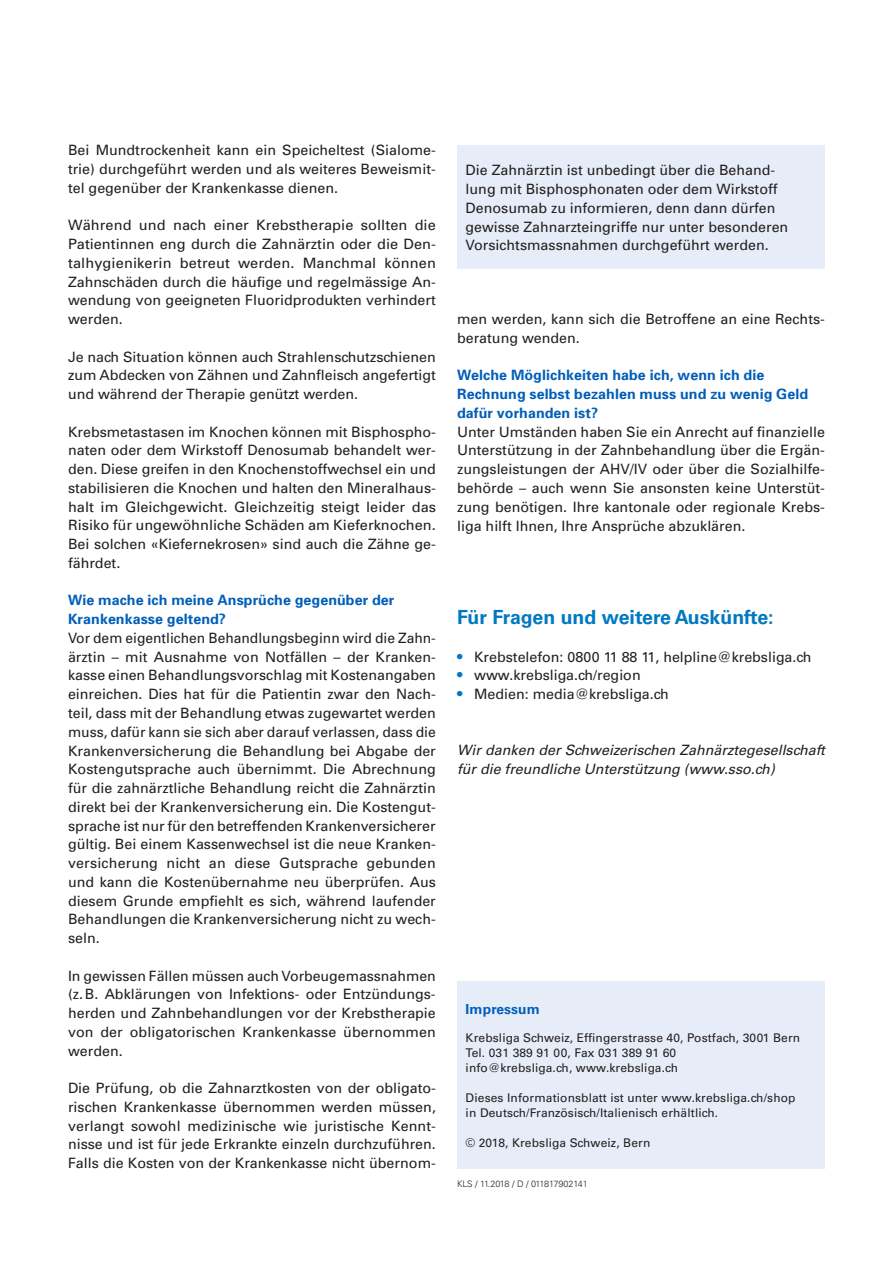
<style>
.page{position:relative;width:893px;height:1263px;background:#fff}
.page>*{position:absolute;margin:0;border:0;box-sizing:border-box;transform-origin:0 0}
.t1{font:700 19.5px "Univers LT Std";color:#0079c2}
.t2{font:14.25px/18.8px "Univers";color:#231f20;text-align:justify}
.t3{font:14.25px/18.8px "Univers LT Std";color:#231f20;text-align:justify}
.t4{font:700 14.25px/18.8px "Univers";letter-spacing:.005em;color:#005fb9}
.t5{font:italic 14.25px/18.8px "Univers LT Std";color:#231f20}
.t6{font:700 13.8px "Univers LT Std";letter-spacing:.01em;color:#005fb9}
.t7{font:12px/15px "Univers LT Std";letter-spacing:.01em;color:#231f20}
.t8{font:300 9px "Univers LT Std";letter-spacing:-.035em;color:#231f20}
.s1{font-size:15px;color:#0079c2}
</style>
<div class="page">
<div style="left:457px;top:981px;width:368px;height:187px;background:#e7edf8"></div>
<div style="left:457px;top:146px;width:368px;height:123px;background:#e7edf8"></div>
<p class="t2" style="left:68px;top:141px;width:369px">Bei Mundtrockenheit kann ein Speicheltest (Sialome&shy;trie) durchgeführt werden und als weiteres Beweismit&shy;tel gegenüber der Krankenkasse dienen.</p>
<p class="t2" style="left:68px;top:216px;width:369px">Während und nach einer Krebstherapie sollten die Patientinnen eng durch die Zahnärztin oder die Den&shy;talhygienikerin betreut werden. Manchmal können Zahnschäden durch die häufige und regelmässige An&shy;wendung von geeigneten Fluoridprodukten verhindert werden.</p>
<p class="t3" style="left:68px;top:347px;width:369px">Je nach Situation können auch Strahlenschutzschienen zum Abdecken von Zähnen und Zahnfleisch angefertigt und während der Therapie genützt werden.</p>
<p class="t2" style="left:68px;top:422px;width:370px">Krebsmetastasen im Knochen können mit Bisphospho&shy;naten oder dem Wirkstoff Denosumab behandelt wer&shy;den. Diese greifen in den Knochenstoffwechsel ein und stabilisieren die Knochen und halten den Mineralhaus&shy;halt im Gleichgewicht. Gleichzeitig steigt leider das Risiko für ungewöhnliche Schäden am Kieferknochen.<br>Bei solchen «Kiefernekrosen» sind auch die Zähne ge&shy;fährdet.</p>
<p class="t4" style="left:68px;top:590px;width:328px">Wie mache ich meine Ansprüche gegenüber der<br>Krankenkasse geltend?</p>
<p class="t2" style="left:68px;top:628px;width:369px">Vor dem eigentlichen Behandlungsbeginn wird die Zahn&shy;ärztin – mit Ausnahme von Notfällen – der Kranken&shy;kasse einen Behandlungsvorschlag mit Kostenangaben einreichen. Dies hat für die Patientin zwar den Nach&shy;teil, dass mit der Behandlung etwas zugewartet werden muss, dafür kann sie sich aber darauf verlassen, dass die Krankenversicherung die Behandlung bei Abgabe der Kostengutsprache auch übernimmt. Die Abrechnung für die zahnärztliche Behandlung reicht die Zahnärztin direkt bei der Krankenversicherung ein. Die Kostengut&shy;sprache ist nur für den betreffenden Krankenversicherer gültig. Bei einem Kassenwechsel ist die neue Kranken&shy;versicherung nicht an diese Gutsprache gebunden und kann die Kostenübernahme neu überprüfen. Aus diesem Grunde empfiehlt es sich, während laufender Behandlungen die Krankenversicherung nicht zu wech&shy;seln.</p>
<p class="t2" style="left:68px;top:966px;width:369px">In gewissen Fällen müssen auch Vorbeugemassnahmen (z.B. Abklärungen von Infektions- oder Entzündungs&shy;herden und Zahnbehandlungen vor der Krebstherapie von der obligatorischen Krankenkasse übernommen werden.</p>
<p class="t2" style="left:68px;top:1078px;width:369px">Die Prüfung, ob die Zahnarztkosten von der obligato&shy;rischen Krankenkasse übernommen werden müssen, verlangt sowohl medizinische wie juristische Kennt&shy;nisse und ist für jede Erkrankte einzeln durchzuführen.<br>Falls die Kosten von der Krankenkasse nicht übernom-</p>
<p class="t2" style="left:466px;top:161px;width:324px;text-align:left">Die Zahnärztin ist unbedingt über die Behand&shy;lung mit Bisphosphonaten oder dem Wirkstoff Denosumab zu informieren, denn dann dürfen gewisse Zahnarzteingriffe nur unter besonderen Vorsichtsmassnahmen durchgeführt werden.</p>
<p class="t2" style="left:457px;top:309px;width:369px">men werden, kann sich die Betroffene an eine Rechts&shy;beratung wenden.</p>
<p class="t4" style="left:457px;top:365px;width:353px">Welche Möglichkeiten habe ich, wenn ich die<br>Rechnung selbst bezahlen muss und zu wenig Geld dafür vorhanden ist?</p>
<p class="t2" style="left:457px;top:422px;width:369px">Unter Umständen haben Sie ein Anrecht auf finanzielle Unterstützung in der Zahnbehandlung über die Ergän&shy;zungsleistungen der AHV/IV oder über die Sozialhilfe&shy;behörde – auch wenn Sie ansonsten keine Unterstüt&shy;zung benötigen. Ihre kantonale oder regionale Krebs&shy;liga hilft Ihnen, Ihre Ansprüche abzuklären.</p>
<h1 class="t1" style="left:457px;top:606px;width:318px">Für Fragen und weitere Auskünfte:</h1>
<p class="t3" style="left:457px;top:647px;width:356px"><span class="s1">•</span> Krebstelefon: 0800 11 88 11, helpline@krebsliga.ch</p>
<p class="t3" style="left:457px;top:666px;width:185px"><span class="s1">•</span> www.krebsliga.ch/region</p>
<p class="t3" style="left:457px;top:685px;width:213px"><span class="s1">•</span> Medien: media@krebsliga.ch</p>
<p class="t5" style="left:457px;top:741px;width:369px">Wir danken der Schweizerischen Zahnärztegesellschaft für die freundliche Unterstützung (www.sso.ch)</p>
<p class="t6" style="left:466px;top:1001px;width:76px">Impressum</p>
<p class="t7" style="left:466px;top:1030px;width:336px">Krebsliga Schweiz, Effingerstrasse 40, Postfach, 3001 Bern<br>Tel. 031 389 91 00, Fax 031 389 91 60<br>info@krebsliga.ch, www.krebsliga.ch</p>
<p class="t7" style="left:466px;top:1090px;width:331px">Dieses Informationsblatt ist unter www.krebsliga.ch/shop in Deutsch/Französisch/Italienisch erhältlich.</p>
<p class="t7" style="left:466px;top:1135px;width:186px">© 2018, Krebsliga Schweiz, Bern</p>
<p class="t8" style="left:457px;top:1178px;width:132px">KLS / 11.2018 / D / 011817902141</p>
</div>
